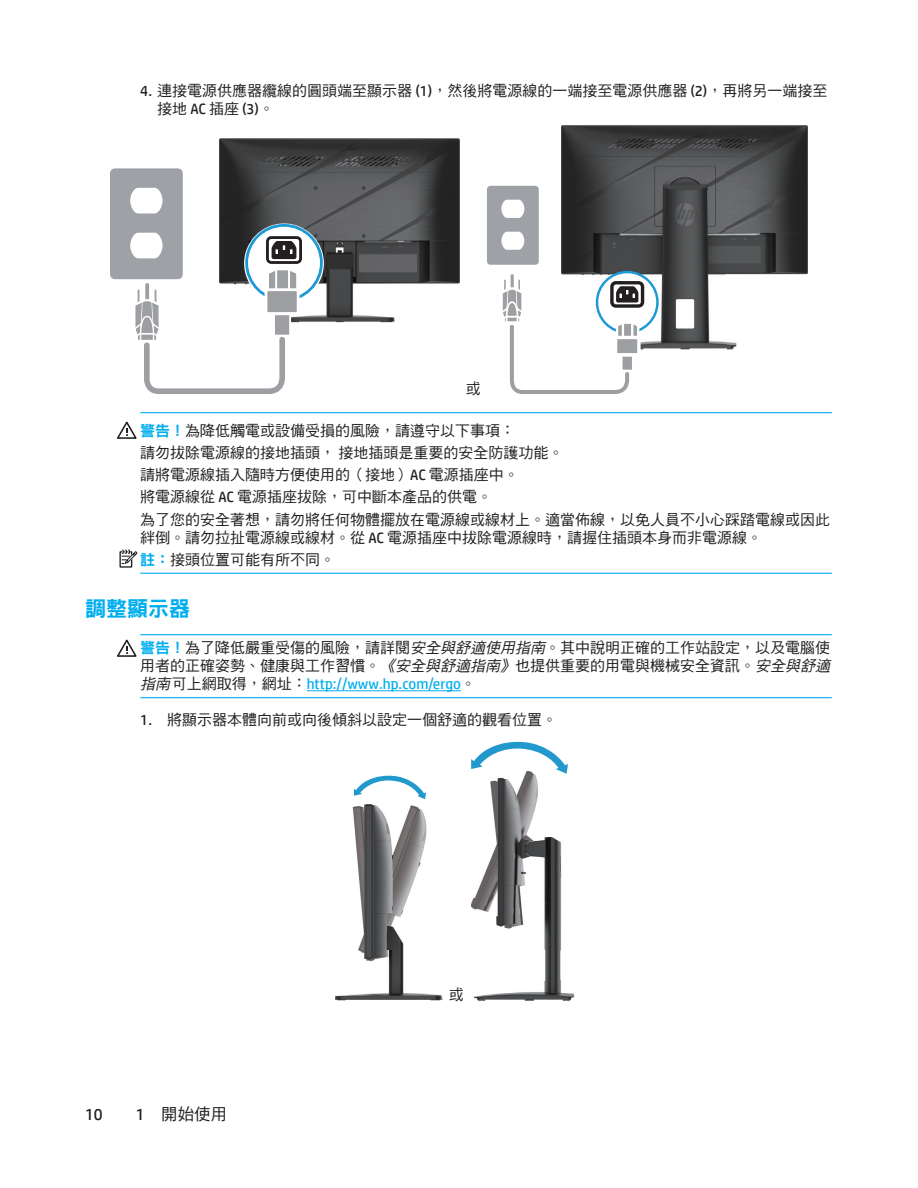
<style>
.page{position:relative;width:918px;height:1188px;background:#fff}
.page>*{position:absolute;margin:0;border:0;box-sizing:border-box;transform-origin:0 0}
.t1{font:21px "DF Hei Std W9";color:#00aeef}
.t2{font:16.5px "DF Hei Std W5";color:#231f20}
.t3{font:16.5px "HP Simplified";color:#231f20}
.t4{font:15px/22.2px "DF Hei Std W5";color:#231f20}
.t5{font:15px "HP Simplified";color:#00aeef}
.s1{font-family:"HP Simplified"}
.s2{font-family:"DF Hei Std W9";color:#00aeef}
.s3{font-style:italic}
.s4{font-family:"DF Hei Std W5";font-style:italic;color:#231f20}
.s5{font-family:"DF Hei Std W5";color:#231f20}
</style>
<div class="page">
<hr style="left:307px;top:690px;width:154px;height:1px;background:#00aeef">
<img style="left:219px;top:138px;width:241px;height:184px">
<svg style="left:110px;top:168px;width:214px;height:226px"></svg>
<img style="left:561px;top:125px;width:247px;height:224px">
<svg style="left:487px;top:186px;width:52px;height:79px"></svg>
<svg style="left:502px;top:271px;width:157px;height:123px"></svg>
<hr style="left:141px;top:412px;width:690px;height:1px;background:#00aeef">
<hr style="left:141px;top:573px;width:690px;height:1px;background:#00aeef">
<hr style="left:141px;top:634px;width:690px;height:1px;background:#00aeef">
<hr style="left:141px;top:697px;width:690px;height:1px;background:#00aeef">
<img style="left:335px;top:804px;width:108px;height:196px">
<svg style="left:354px;top:775px;width:72px;height:24px"></svg>
<img style="left:471px;top:776px;width:103px;height:224px">
<svg style="left:471px;top:741px;width:97px;height:35px"></svg>
<svg style="left:117px;top:422px;width:20px;height:17px"></svg>
<svg style="left:117px;top:640px;width:20px;height:17px"></svg>
<div style="left:119px;top:551px;width:13px;height:17px;border:1px solid #231d1f"></div>
<svg style="left:121px;top:550px;width:17px;height:15px"></svg>
<p class="t4" style="left:157px;top:81px;width:672px;line-height:18px;text-indent:-17px"><span class="s1">4.</span> 連接電源供應器纜線的圓頭端至顯示器 <span class="s1">(1)</span>，然後將電源線的一端接至電源供應器 <span class="s1">(2)</span>，再將另一端接至接地 <span class="s1">AC</span> 插座 <span class="s1">(3)</span>。</p>
<p class="t4" style="left:466px;top:377px;width:16px">或</p>
<p class="t4" style="left:140px;top:419px;width:692px"><span class="s2">警告！</span>為降低觸電或設備受損的風險，請遵守以下事項：<br>請勿拔除電源線的接地插頭，接地插頭是重要的安全防護功能。<br>請將電源線插入隨時方便使用的（接地）<span class="s1">AC</span> 電源插座中。<br>將電源線從 <span class="s1">AC</span> 電源插座拔除，可中斷本產品的供電。<br>為了您的安全著想，請勿將任何物體擺放在電源線或線材上。適當佈線，以免人員不小心踩踏電線或因此</p>
<p class="t4" style="left:140px;top:526px;width:623px">絆倒。請勿拉扯電源線或線材。從 <span class="s1">AC</span> 電源插座中拔除電源線時，請握住插頭本身而非電源線。<span class="s2">註：</span>接頭位置可能有所不同。</p>
<h1 class="t1" style="left:85px;top:597px;width:106px">調整顯示器</h1>
<p class="t4" style="left:140px;top:639px;width:695px;line-height:18px"><span class="s2">警告！</span>為了降低嚴重受傷的風險，請詳閱<span class="s3">安全與舒適使用指南</span>。其中說明正確的工作站設定，以及電腦使用者的正確姿勢、健康與工作習慣。<span class="s3">《安全與舒適指南》</span>也提供重要的用電與機械安全資訊。<span class="s3">安全與舒適</span></p>
<p class="t5" style="left:140px;top:674px;width:337px"><span class="s4">指南</span><span class="s5">可上網取得，網址：</span>http://www.hp.com/ergo<span class="s5">。</span></p>
<p class="t4" style="left:140px;top:708px;width:419px"><span class="s1">1.</span> 將顯示器本體向前或向後傾斜以設定一個舒適的觀看位置。</p>
<p class="t3" style="left:85px;top:1103px;width:19px">10</p>
<p class="t2" style="left:136px;top:1105px;width:93px"><span class="s1">1</span> 開始使用</p>
<p class="t4" style="left:449px;top:984px;width:16px">或</p>
</div>
